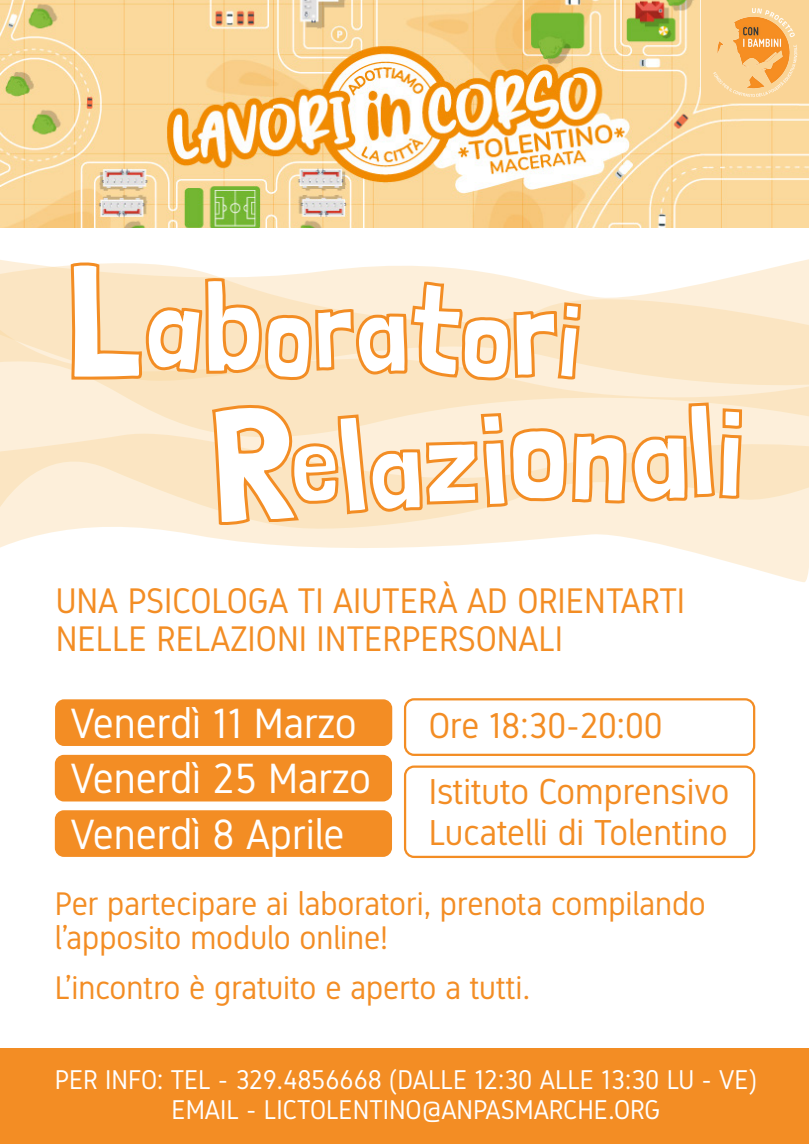
<style>
.page{position:relative;width:809px;height:1144px;background:#fff}
.page>*{position:absolute;margin:0;border:0;box-sizing:border-box;transform-origin:0 0}
.t1{font:42.38px/55.4px "Gidole";color:#fff}
.t2{font:36px/40.7px "Gidole";color:#f38d24}
.t3{font:35.55px/38.5px "Gidole";color:#f38d24}
.t4{font:32.7px/33.5px "Gidole";color:#f38d24}
.t5{font:27.15px/30px "Gidole";color:#fff}
</style>
<div class="page">
<svg style="left:0;top:263px;width:808px;height:32px;background:#fcecd3"></svg>
<svg style="left:0;top:295px;width:808px;height:138px;background:#fbe9cc"></svg>
<svg style="left:0;top:433px;width:808px;height:149px;fill:#fdefda"></svg>
<img style="left:0;top:0;width:808px;height:227px">
<div style="left:55px;top:699px;width:337px;height:46px;background:#f38d24;border-radius:9px"></div>
<div style="left:404px;top:698px;width:351px;height:57px;border:2px solid #f38d24;border-radius:9px"></div>
<div style="left:404px;top:765px;width:351px;height:92px;border:2px solid #f38d24;border-radius:9px"></div>
<div style="left:55px;top:754px;width:337px;height:47px;background:#f38d24;border-radius:9px"></div>
<div style="left:55px;top:810px;width:337px;height:46px;background:#f38d24;border-radius:9px"></div>
<div style="left:0;top:1047px;width:808px;height:96px;background:#f38d24"></div>
<div style="left:701px;top:0;width:107px;height:103px;background:#fad496"></div>
<img style="left:734px;top:8px;width:64px;height:89px">
<svg style="left:69px;top:33px;width:674px;height:549px"></svg>
<p class="t3" style="left:56px;top:581px;width:630px">UNA PSICOLOGA TI AIUTERÀ AD ORIENTARTI<br>NELLE RELAZIONI INTERPERSONALI</p>
<p class="t1" style="left:71px;top:695px;width:302px">Venerdì 11 Marzo<br>Venerdì 25 Marzo<br>Venerdì 8 Aprile</p>
<p class="t2" style="left:428px;top:704px;width:235px">Ore 18:30-20:00</p>
<p class="t4" style="left:55px;top:886px;width:652px">Per partecipare ai laboratori, prenota compilando l’apposito modulo online!</p>
<p class="t2" style="left:428px;top:770px;width:302px">Istituto Comprensivo<br>Lucatelli di Tolentino</p>
<p class="t4" style="left:55px;top:969px;width:476px">L’incontro è gratuito e aperto a tutti.</p>
<p class="t5" style="left:171px;top:1063px;width:586px;text-indent:-117px">PER INFO: TEL - 329.4856668 (DALLE 12:30 ALLE 13:30 LU - VE)<br>EMAIL - LICTOLENTINO@ANPASMARCHE.ORG</p>
</div>
